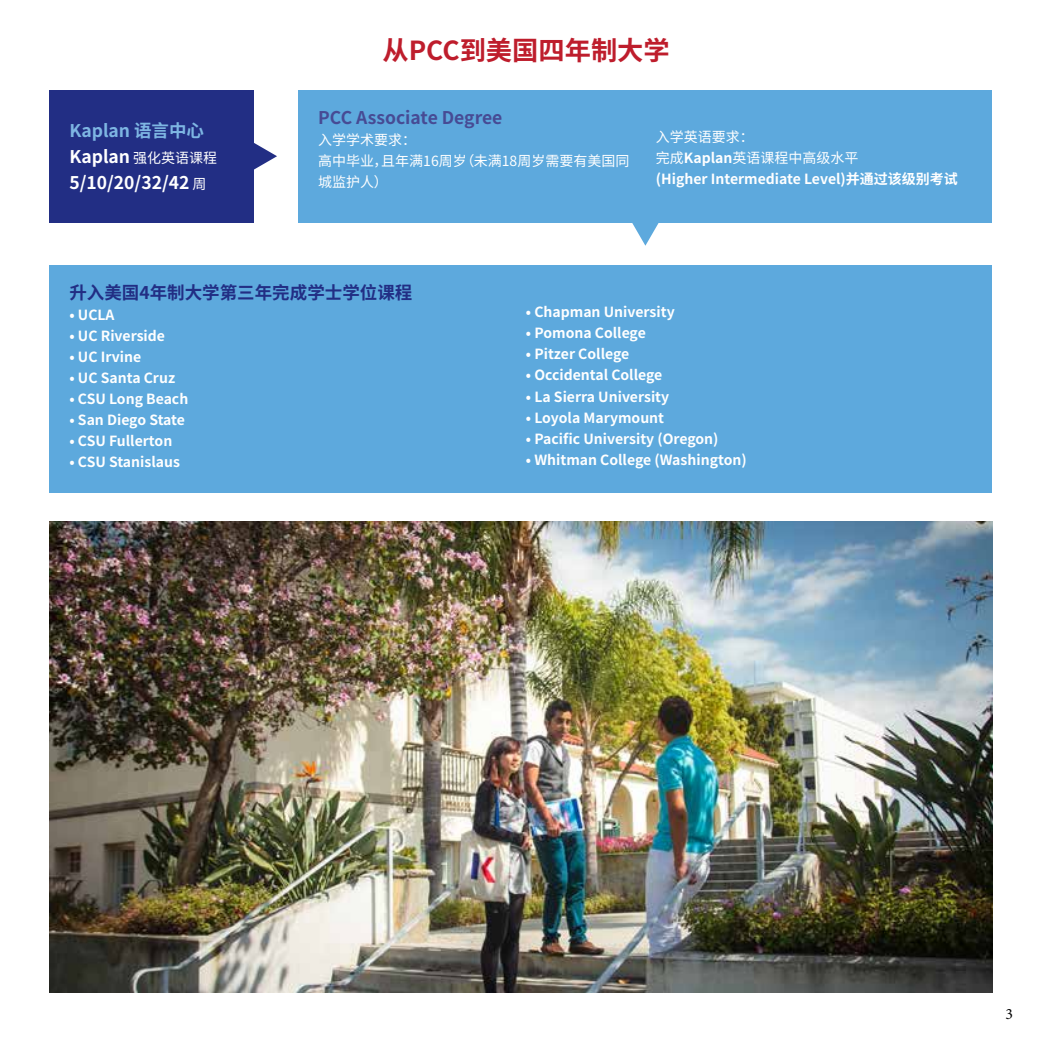
<style>
.page{position:relative;width:1042px;height:1042px;background:#fff}
.page>*{position:absolute;margin:0;border:0;box-sizing:border-box;transform-origin:0 0}
.t1{font:700 26.25px "Noto Sans Hans";color:#be1d2c}
.t2{font:700 17.5px/26.2px "Noto Sans Hans";color:#fff}
.t3{font:700 17.5px "Noto Sans Hans";color:#222e84}
.t4{font:700 17.5px "Noto Sans Hans";color:#474b94}
.t5{font:15.75px "Minion Pro";color:#000}
.t6{font:700 14px/21px "Noto Sans Hans";color:#fff}
.t7{font:14px/21px "Noto Sans Hans";color:#fff}
.s1{color:#7eb6e3}
.s2{font-weight:400;font-size:14px}
.s3{font-weight:400}
</style>
<div class="page">
<img style="left:50px;top:521px;width:942px;height:471px">
<div style="left:50px;top:90px;width:204px;height:133px;background:#222e84"></div>
<div style="left:298px;top:90px;width:694px;height:133px;background:#5da9dd"></div>
<div style="left:50px;top:265px;width:942px;height:227px;background:#5da9dd"></div>
<svg style="left:632px;top:223px;width:27px;height:23px"></svg>
<svg style="left:254px;top:143px;width:23px;height:27px"></svg>
<p class="t2" style="left:69px;top:118px;width:149px"><span class="s1">Kaplan 语言中心<br></span>Kaplan <span class="s2">强化英语课程<br></span>5/10/20/32/42 <span class="s2">周</span></p>
<h1 class="t1" style="left:382px;top:36px;width:289px">从PCC到美国四年制大学</h1>
<p class="t4" style="left:318px;top:107px;width:186px">PCC Associate Degree</p>
<p class="t7" style="left:318px;top:129px;width:313px">入学学术要求：<br>高中毕业，且年满16周岁（未满18周岁需要有美国同城监护人）</p>
<p class="t6" style="left:656px;top:126px;width:303px"><span class="s3">入学英语要求：<br>完成</span>Kaplan<span class="s3">英语课程中高级水平<br></span>(Higher Intermediate Level)并通过该级别考试</p>
<p class="t3" style="left:69px;top:283px;width:344px">升入美国4年制大学第三年完成学士学位课程</p>
<p class="t6" style="left:69px;top:305px;width:47px">• UCLA</p>
<p class="t6" style="left:69px;top:326px;width:97px">• UC Riverside</p>
<p class="t6" style="left:69px;top:347px;width:73px">• UC Irvine</p>
<p class="t6" style="left:69px;top:368px;width:107px">• UC Santa Cruz</p>
<p class="t6" style="left:69px;top:389px;width:120px">• CSU Long Beach</p>
<p class="t6" style="left:69px;top:410px;width:117px">• San Diego State</p>
<p class="t6" style="left:69px;top:431px;width:104px">• CSU Fullerton</p>
<p class="t6" style="left:69px;top:452px;width:112px">• CSU Stanislaus</p>
<p class="t6" style="left:526px;top:302px;width:150px">• Chapman University</p>
<p class="t6" style="left:526px;top:323px;width:121px">• Pomona College</p>
<p class="t6" style="left:526px;top:344px;width:105px">• Pitzer College</p>
<p class="t6" style="left:526px;top:365px;width:138px">• Occidental College</p>
<p class="t6" style="left:526px;top:386px;width:145px">• La Sierra University</p>
<p class="t6" style="left:526px;top:407px;width:140px">• Loyola Marymount</p>
<p class="t6" style="left:526px;top:428px;width:194px">• Pacific University (Oregon)</p>
<p class="t6" style="left:526px;top:449px;width:222px">• Whitman College (Washington)</p>
<p class="t5" style="left:1005px;top:1003px;width:9px">3</p>
</div>
